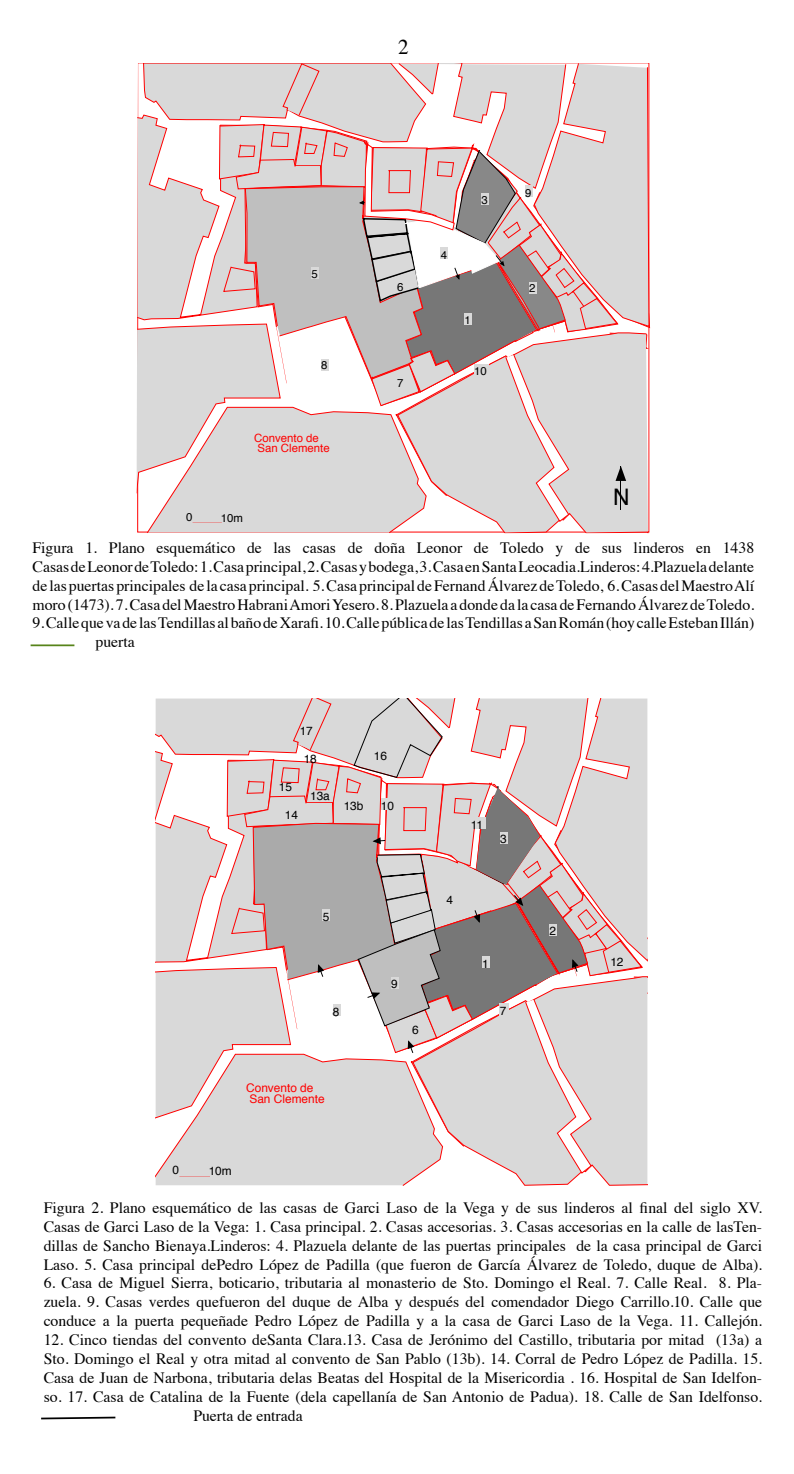
<style>
.page{position:relative;width:794px;height:1474px;background:#fff}
.page>*{position:absolute;margin:0;border:0;box-sizing:border-box;transform-origin:0 0}
.t1{font:22.75px "Helvetica";color:#000}
.t2{font:21px "Times";color:#000}
.t3{font:15.75px/18.9px "Times";color:#000;text-align:justify}
.t4{font:11.9px "Helvetica";color:#000}
.t5{font:11.9px/10.8px "Helvetica";color:#f00}
.t6{font:11.38px/10.5px "Helvetica";color:#f00}
.t7{font:11.38px "Helvetica";color:#000}
</style>
<div class="page">
<svg style="left:136px;top:63px;width:514px;height:470px"></svg>
<hr style="left:31px;top:644px;width:43px;height:2px;background:#57841a">
<svg style="left:156px;top:698px;width:491px;height:487px;background:#d4cccc"></svg>
<svg style="left:41px;top:1416px;width:75px;height:4px"></svg>
<p class="t7" style="left:312px;top:266px;width:8px">5</p>
<p class="t7" style="left:321px;top:357px;width:8px">8</p>
<p class="t6" style="left:254px;top:433px;width:77px">Convento de<br>San Clemente</p>
<h2 class="t2" style="left:398px;top:27px;width:12px">2</h2>
<p class="t7" style="left:397px;top:279px;width:8px">6</p>
<p class="t7" style="left:397px;top:375px;width:8px">7</p>
<p class="t7" style="left:441px;top:247px;width:8px">4</p>
<p class="t7" style="left:481px;top:192px;width:8px">3</p>
<p class="t7" style="left:464px;top:312px;width:8px">1</p>
<p class="t7" style="left:474px;top:363px;width:14px">10</p>
<p class="t7" style="left:525px;top:185px;width:8px">9</p>
<p class="t7" style="left:529px;top:281px;width:8px">2</p>
<h1 class="t1" style="left:613px;top:481px;width:18px">N</h1>
<p class="t3" style="left:32px;top:536px;width:723px">Figura 1. Plano esquemático de las casas de doña Leonor de Toledo y de sus linderos en 1438<br>Casas de Leonor de Toledo: 1. Casa principal, 2. Casas y bodega, 3. Casa en Santa Leocadia.Linderos: 4.Plazuela delante de las puertas principales de la casa principal. 5. Casa principal de Fernand Álvarez de Toledo, 6. Casas del Maestro Alí moro (1473). 7. Casa del Maestro Habrani Amori Yesero. 8. Plazuela a donde da la casa de Fernando Álvarez de Toledo.</p>
<p class="t3" style="left:95px;top:612px;width:660px;text-indent:-63px">9. Calle que va de las Tendillas al baño de Xarafi. 10. Calle pública de las Tendillas a San Román (hoy calle Esteban Illán) puerta</p>
<p class="t7" style="left:186px;top:509px;width:8px">0</p>
<p class="t7" style="left:221px;top:510px;width:24px">10m</p>
<p class="t4" style="left:300px;top:722px;width:15px">17</p>
<p class="t4" style="left:304px;top:750px;width:15px">18</p>
<p class="t4" style="left:374px;top:747px;width:15px">16</p>
<p class="t4" style="left:279px;top:779px;width:15px">15</p>
<p class="t4" style="left:285px;top:806px;width:15px">14</p>
<p class="t4" style="left:310px;top:788px;width:21px">13a</p>
<p class="t4" style="left:344px;top:797px;width:21px">13b</p>
<p class="t4" style="left:381px;top:798px;width:15px">10</p>
<p class="t4" style="left:471px;top:817px;width:14px">11</p>
<p class="t4" style="left:500px;top:831px;width:8px">3</p>
<p class="t4" style="left:323px;top:908px;width:8px">5</p>
<p class="t4" style="left:391px;top:976px;width:8px">9</p>
<p class="t4" style="left:446px;top:892px;width:8px">4</p>
<p class="t4" style="left:482px;top:955px;width:8px">1</p>
<p class="t4" style="left:333px;top:1003px;width:8px">8</p>
<p class="t4" style="left:500px;top:1002px;width:8px">7</p>
<p class="t4" style="left:412px;top:1022px;width:8px">6</p>
<p class="t5" style="left:246px;top:1083px;width:80px">Convento de<br>San Clemente</p>
<p class="t4" style="left:173px;top:1162px;width:8px">0</p>
<p class="t4" style="left:209px;top:1163px;width:25px">10m</p>
<p class="t4" style="left:549px;top:923px;width:8px">2</p>
<p class="t4" style="left:610px;top:953px;width:15px">12</p>
<p class="t3" style="left:44px;top:1196px;width:720px">Figura 2. Plano esquemático de las casas de Garci Laso de la Vega y de sus linderos al final del siglo XV.<br>Casas de Garci Laso de la Vega: 1. Casa principal. 2. Casas accesorias. 3. Casas accesorias en la calle de lasTen&shy;dillas de Sancho Bienaya.Linderos: 4. Plazuela delante de las puertas principales de la casa principal de Garci Laso. 5. Casa principal dePedro López de Padilla (que fueron de García Álvarez de Toledo, duque de Alba).</p>
<p class="t3" style="left:44px;top:1272px;width:720px">6. Casa de Miguel Sierra, boticario, tributaria al monasterio de Sto. Domingo el Real. 7. Calle Real. 8. Pla&shy;zuela. 9. Casas verdes quefueron del duque de Alba y después del comendador Diego Carrillo.10. Calle que conduce a la puerta pequeñade Pedro López de Padilla y a la casa de Garci Laso de la Vega. 11. Callejón.</p>
<p class="t3" style="left:44px;top:1328px;width:720px">12. Cinco tiendas del convento deSanta Clara.13. Casa de Jerónimo del Castillo, tributaria por mitad (13a) a</p>
<p class="t3" style="left:44px;top:1347px;width:720px">Sto. Domingo el Real y otra mitad al convento de San Pablo (13b). 14. Corral de Pedro López de Padilla. 15.</p>
<p class="t3" style="left:44px;top:1366px;width:720px">Casa de Juan de Narbona, tributaria delas Beatas del Hospital de la Misericordia . 16. Hospital de San Idelfon-</p>
<p class="t3" style="left:44px;top:1385px;width:720px">so. 17. Casa de Catalina de la Fuente (dela capellanía de San Antonio de Padua). 18. Calle de San Idelfonso.</p>
<p class="t3" style="left:193px;top:1404px;width:111px">Puerta de entrada</p>
</div>
